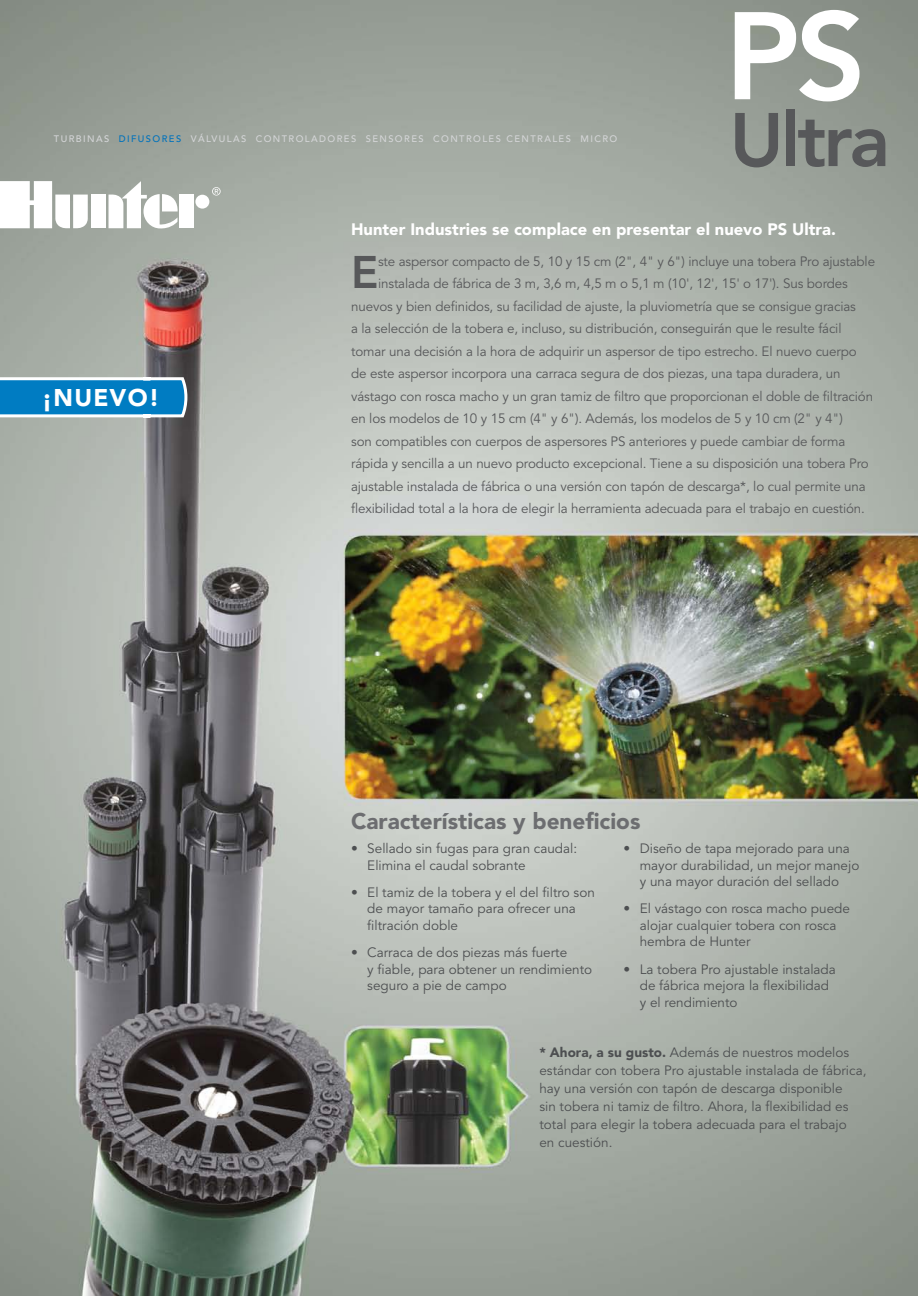
<style>
.page{position:relative;width:918px;height:1296px;background:#fff}
.page>*{position:absolute;margin:0;border:0;box-sizing:border-box;transform-origin:0 0}
.t1{font:800 123px "Avenir";color:#fff}
.t2{font:800 75px "Avenir";letter-spacing:-.04em;color:#57585a}
.t3{font:800 45.3px "Avenir";color:#57585a}
.t4{font:900 24px "Avenir";letter-spacing:.05em;color:#fff}
.t5{font:900 22.5px "Avenir";color:#6c6d70}
.t6{font:900 16.5px "Avenir";color:#fff}
.t7{font:13.5px "Avenir";letter-spacing:-.01em;color:#57585a}
.t8{font:13.5px/16.5px "Avenir";color:#4d4f51}
.t9{font:500 9.3px "Avenir";letter-spacing:.15em;color:#d4d5d7}
.s1{color:#0072bc}
.s2{font-weight:900}
</style>
<div class="page">
<img style="left:0;top:0;width:917px;height:1296px">
<svg style="left:212px;top:187px;width:8px;height:8px"></svg>
<div style="left:91px;top:194px;width:14px;height:34px;background:#fff"></div>
<div style="left:195px;top:195px;width:14px;height:14px;background:#fff;border-radius:50%"></div>
<div style="left:180px;top:194px;width:14px;height:34px;background:#fff"></div>
<svg style="left:108px;top:181px;width:70px;height:48px"></svg>
<svg style="left:0;top:181px;width:88px;height:48px"></svg>
<svg style="left:0;top:376px;width:189px;height:43px;background:#3191c6"></svg>
<p class="t9" style="left:54px;top:133px;width:565px">TURBINAS <span class="s1">DIFUSORES</span> VÁLVULAS CONTROLADORES SENSORES CONTROLES CENTRALES MICRO</p>
<h1 class="t1" style="left:725px;top:-16px;width:142px">PS</h1>
<h2 class="t2" style="left:729px;top:96px;width:162px">Ultra</h2>
<h3 class="t4" style="left:42px;top:383px;width:119px">¡NUEVO!</h3>
<p class="t6" style="left:351px;top:219px;width:486px">Hunter Industries se complace en presentar el nuevo PS Ultra.</p>
<h3 class="t3" style="left:351px;top:246px;width:29px">E</h3>
<p class="t7" style="left:378px;top:253px;width:498px">ste aspersor compacto de 5, 10 y 15 cm (2", 4" y 6") incluye una tobera Pro ajustable</p>
<p class="t7" style="left:378px;top:276px;width:471px">instalada de fábrica de 3 m, 3,6 m, 4,5 m o 5,1 m (10', 12', 15' o 17'). Sus bordes</p>
<p class="t7" style="left:351px;top:298px;width:506px">nuevos y bien definidos, su facilidad de ajuste, la pluviometría que se consigue gracias</p>
<p class="t7" style="left:351px;top:321px;width:492px">a la selección de la tobera e, incluso, su distribución, conseguirán que le resulte fácil</p>
<p class="t7" style="left:351px;top:343px;width:507px">tomar una decisión a la hora de adquirir un aspersor de tipo estrecho. El nuevo cuerpo</p>
<p class="t7" style="left:351px;top:366px;width:491px">de este aspersor incorpora una carraca segura de dos piezas, una tapa duradera, un</p>
<p class="t7" style="left:351px;top:388px;width:523px">vástago con rosca macho y un gran tamiz de filtro que proporcionan el doble de filtración</p>
<p class="t7" style="left:351px;top:411px;width:493px">en los modelos de 10 y 15 cm (4" y 6"). Además, los modelos de 5 y 10 cm (2" y 4")</p>
<p class="t7" style="left:351px;top:433px;width:495px">son compatibles con cuerpos de aspersores PS anteriores y puede cambiar de forma</p>
<p class="t7" style="left:351px;top:456px;width:519px">rápida y sencilla a un nuevo producto excepcional. Tiene a su disposición una tobera Pro</p>
<p class="t7" style="left:351px;top:478px;width:516px">ajustable instalada de fábrica o una versión con tapón de descarga*, lo cual permite una</p>
<p class="t7" style="left:351px;top:501px;width:515px">flexibilidad total a la hora de elegir la herramienta adecuada para el trabajo en cuestión.</p>
<h3 class="t5" style="left:351px;top:807px;width:291px">Características y beneficios</h3>
<p class="t8" style="left:367px;top:840px;width:211px;text-indent:-16px">• Sellado sin fugas para gran caudal:<br>Elimina el caudal sobrante</p>
<p class="t8" style="left:367px;top:884px;width:229px;text-indent:-16px">• El tamiz de la tobera y el del filtro son de mayor tamaño para ofrecer una filtración doble</p>
<p class="t8" style="left:367px;top:944px;width:226px;text-indent:-16px">• Carraca de dos piezas más fuerte<br>y fiable, para obtener un rendimiento seguro a pie de campo</p>
<p class="t8" style="left:639px;top:840px;width:221px;text-indent:-16px">• Diseño de tapa mejorado para una mayor durabilidad, un mejor manejo y una mayor duración del sellado</p>
<p class="t8" style="left:639px;top:901px;width:212px;text-indent:-16px">• El vástago con rosca macho puede alojar cualquier tobera con rosca hembra de Hunter</p>
<p class="t8" style="left:639px;top:961px;width:197px;text-indent:-16px">• La tobera Pro ajustable instalada de fábrica mejora la flexibilidad y el rendimiento</p>
<p class="t8" style="left:539px;top:1043px;width:328px;line-height:18px"><span class="s2">* Ahora, a su gusto.</span> Además de nuestros modelos estándar con tobera Pro ajustable instalada de fábrica, hay una versión con tapón de descarga disponible<br>sin tobera ni tamiz de filtro. Ahora, la flexibilidad es total para elegir la tobera adecuada para el trabajo<br>en cuestión.</p>
</div>
